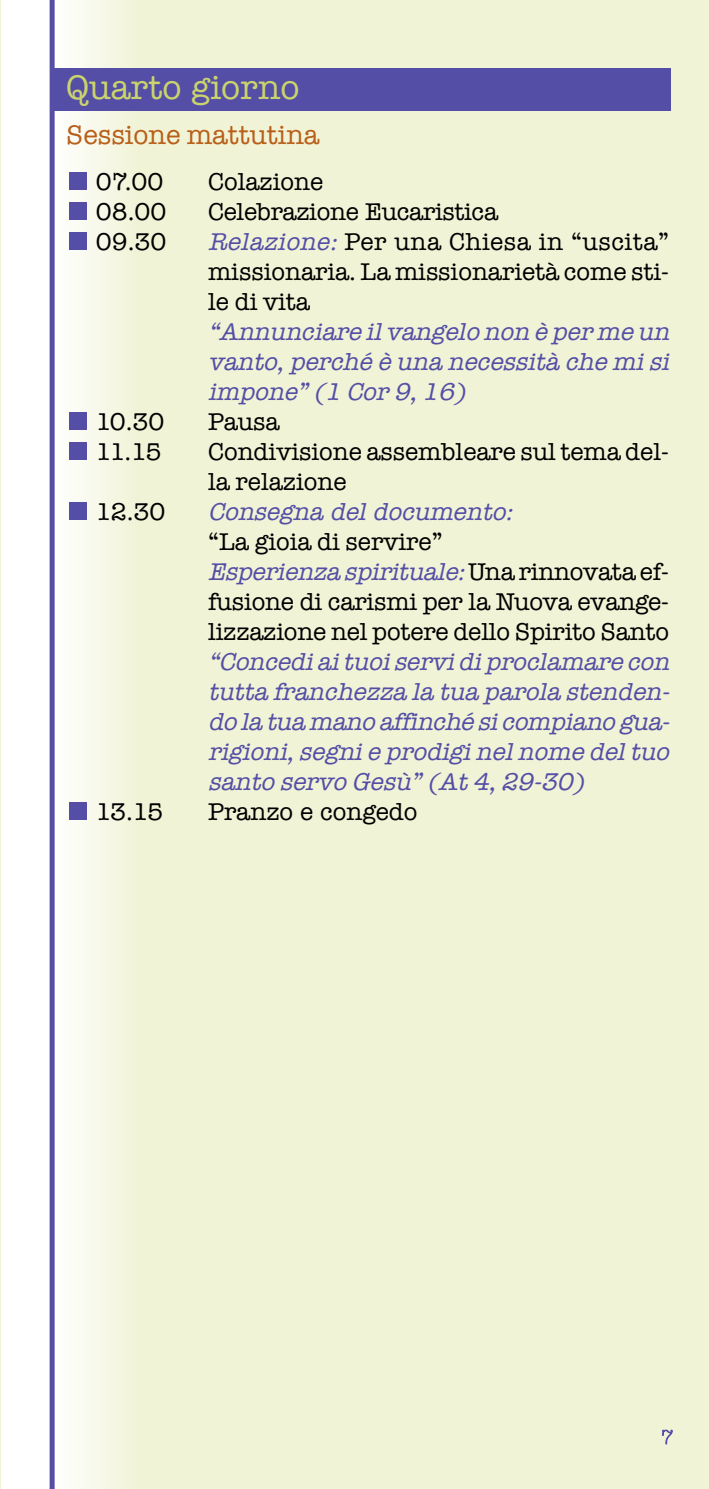
<style>
.page{position:relative;width:709px;height:1489px;background:#fff}
.page>*{position:absolute;margin:0;border:0;box-sizing:border-box;transform-origin:0 0}
.t1{font:35px "American Typewriter";color:#cad36c}
.t2{font:27.5px "American Typewriter";color:#b85f1a}
.t3{font:25px/30px "American Typewriter";color:#000}
.t4{font:italic 25px/30px "American Typewriter";color:#544ea6;text-align:justify}
.t5{font:300 20px "American Typewriter";color:#544ea6}
.s1{font-style:italic;color:#544ea6}
</style>
<div class="page">
<div style="left:137px;top:0;width:572px;height:1488px;background:#f0f3d5"></div>
<div style="left:54px;top:0;width:85px;height:1488px;background:linear-gradient(to right,#fefefe,#f1f3d7)"></div>
<div style="left:50px;top:0;width:5px;height:1488px;background:#544ea6"></div>
<div style="left:54px;top:68px;width:617px;height:43px;background:#544ea6"></div>
<div style="left:69px;top:802px;width:17px;height:18px;background:#544ea6"></div>
<div style="left:69px;top:502px;width:17px;height:18px;background:#544ea6"></div>
<div style="left:69px;top:442px;width:17px;height:18px;background:#544ea6"></div>
<div style="left:69px;top:412px;width:17px;height:18px;background:#544ea6"></div>
<div style="left:69px;top:232px;width:17px;height:18px;background:#544ea6"></div>
<div style="left:69px;top:202px;width:17px;height:18px;background:#544ea6"></div>
<div style="left:69px;top:172px;width:17px;height:18px;background:#544ea6"></div>
<hr style="left:0;top:0;width:1px;height:1488px;background:#f0f3d5">
<h1 class="t1" style="left:66px;top:60px;width:235px">Quarto giorno</h1>
<p class="t2" style="left:66px;top:113px;width:254px">Sessione mattutina</p>
<p class="t3" style="left:96px;top:166px;width:69px">07.00</p>
<p class="t3" style="left:208px;top:166px;width:117px">Colazione</p>
<p class="t3" style="left:96px;top:196px;width:72px">08.00</p>
<p class="t3" style="left:208px;top:196px;width:291px">Celebrazione Eucaristica</p>
<p class="t3" style="left:96px;top:226px;width:72px">09.30</p>
<p class="t3" style="left:208px;top:226px;width:462px;text-align:justify"><span class="s1">Relazione:</span>Per una Chiesa in “uscita” missionaria. La missionarietà come sti&shy;le di vita</p>
<p class="t4" style="left:208px;top:316px;width:470px">“Annunciare il vangelo non è per me un vanto, perché è una necessità che mi si impone” (1 Cor 9, 16)</p>
<p class="t3" style="left:96px;top:406px;width:70px">10.30</p>
<p class="t3" style="left:208px;top:406px;width:73px">Pausa</p>
<p class="t3" style="left:96px;top:436px;width:67px">11.15</p>
<p class="t3" style="left:208px;top:436px;width:462px">Condivisione assembleare sul tema del&shy;la relazione</p>
<p class="t3" style="left:96px;top:496px;width:71px">12.30</p>
<p class="t4" style="left:208px;top:496px;width:313px">Consegna del documento:</p>
<p class="t3" style="left:208px;top:526px;width:462px">“La gioia di servire”<br><span class="s1">Esperienza spirituale:</span> U n a r i n n o v a t a e f&shy;fusione di carismi per la Nuova evange&shy;lizzazione nel potere dello Spirito Santo</p>
<p class="t4" style="left:208px;top:646px;width:470px">“Concedi ai tuoi servi di proclamare con tutta franchezza la tua parola stenden&shy;do la tua mano affinché si compiano gua&shy;rigioni, segni e prodigi nel nome del tuo santo servo Gesù” (At 4, 29-30)</p>
<p class="t3" style="left:96px;top:796px;width:69px">13.15</p>
<p class="t3" style="left:208px;top:796px;width:211px">Pranzo e congedo</p>
<p class="t5" style="left:661px;top:1422px;width:14px">7</p>
</div>
